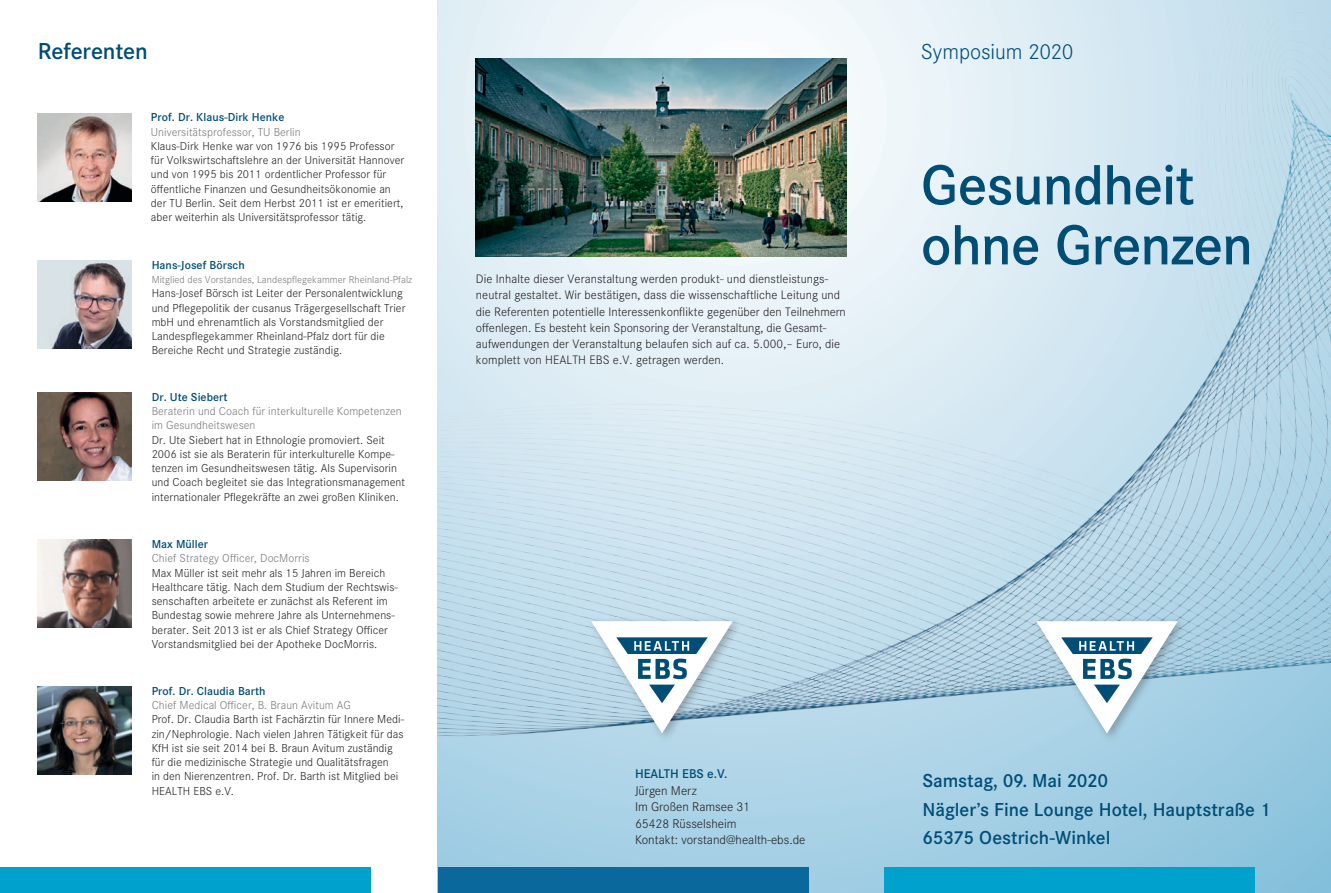
<style>
.page{position:relative;width:1331px;height:893px;background:#fff}
.page>*{position:absolute;margin:0;border:0;box-sizing:border-box;transform-origin:0 0}
.t1{font:600 58.5px/60px "Corporate S";letter-spacing:-.015em;color:#004d75}
.t2{font:600 24px "Corporate S";letter-spacing:-.005em;color:#004d75}
.t3{font:300 22.5px "Corporate S";letter-spacing:-.005em;color:#004d75}
.t4{font:600 19.5px/28.5px "Corporate S";color:#004d75}
.t5{font:300 13.2px/16.5px "Corporate S";color:#231f20}
.t6{font:600 13.2px "Corporate S";color:#004d75}
.t7{font:300 12.75px/16.2px "Corporate S";letter-spacing:.005em;color:#231f20}
.t8{font:300 12px/14.2px "Corporate S";letter-spacing:.005em;color:#231f20}
.t9{font:300 12px/14.2px "Corporate S";letter-spacing:.005em;color:#77797b}
.t10{font:600 12px "Corporate S";letter-spacing:.005em;color:#004d75}
.t11{font:300 10.5px "Corporate S";letter-spacing:.005em;color:#77797b}
</style>
<div class="page">
<img style="left:438px;top:0;width:893px;height:893px">
<img style="left:38px;top:113px;width:94px;height:89px">
<img style="left:38px;top:539px;width:94px;height:89px">
<img style="left:38px;top:392px;width:94px;height:88px">
<img style="left:38px;top:686px;width:94px;height:88px">
<div style="left:1032px;top:616px;width:155px;height:127px;background:#231f20;opacity:.3"></div>
<svg style="left:1036px;top:621px;width:142px;height:112px"></svg>
<div style="left:438px;top:868px;width:371px;height:25px;background:#0b689d"></div>
<div style="left:0;top:868px;width:371px;height:25px;background:#00a1cd"></div>
<div style="left:884px;top:868px;width:371px;height:25px;background:#00a1cd"></div>
<div style="left:587px;top:616px;width:156px;height:127px;background:#231f20;opacity:.3"></div>
<svg style="left:591px;top:621px;width:142px;height:112px"></svg>
<img style="left:476px;top:58px;width:370px;height:198px">
<img style="left:38px;top:260px;width:94px;height:89px">
<h2 class="t2" style="left:38px;top:37px;width:111px">Referenten</h2>
<p class="t10" style="left:151px;top:111px;width:135px">Prof. Dr. Klaus-Dirk Henke</p>
<p class="t9" style="left:151px;top:125px;width:151px">Universitätsprofessor, TU Berlin</p>
<p class="t8" style="left:151px;top:139px;width:255px">Klaus-Dirk Henke war von 1976 bis 1995 Professor für Volkswirtschaftslehre an der Universität Hannover und von 1995 bis 2011 ordentlicher Professor für öffentliche Finanzen und Gesundheitsökonomie an der TU Berlin. Seit dem Herbst 2011 ist er emeritiert, aber weiterhin als Universitätsprofessor tätig.</p>
<p class="t10" style="left:152px;top:258px;width:95px">Hans-Josef Börsch</p>
<p class="t11" style="left:152px;top:274px;width:262px">Mitglied des Vorstandes, Landespflegekammer Rheinland-Pfalz</p>
<p class="t8" style="left:152px;top:286px;width:255px">Hans-Josef Börsch ist Leiter der Personalentwicklung und Pflegepolitik der cusanus Trägergesellschaft Trier mbH und ehrenamtlich als Vorstandsmitglied der Landespflegekammer Rheinland-Pfalz dort für die Bereiche Recht und Strategie zuständig.</p>
<p class="t10" style="left:152px;top:390px;width:77px">Dr. Ute Siebert</p>
<p class="t9" style="left:152px;top:404px;width:252px">Beraterin und Coach für interkulturelle Kompetenzen im Gesundheitswesen</p>
<p class="t8" style="left:152px;top:433px;width:255px">Dr. Ute Siebert hat in Ethnologie promoviert. Seit 2006 ist sie als Beraterin für interkulturelle Kompe&shy;tenzen im Gesundheitswesen tätig. Als Supervisorin und Coach begleitet sie das Integrationsmanagement internationaler Pflegekräfte an zwei großen Kliniken.</p>
<p class="t10" style="left:152px;top:537px;width:58px">Max Müller</p>
<p class="t9" style="left:152px;top:551px;width:159px">Chief Strategy Officer, DocMorris</p>
<p class="t8" style="left:152px;top:566px;width:248px">Max Müller ist seit mehr als 15 Jahren im Bereich Healthcare tätig. Nach dem Studium der Rechtswis&shy;senschaften arbeitete er zunächst als Referent im Bundestag sowie mehrere Jahre als Unternehmens&shy;berater. Seit 2013 ist er als Chief Strategy Officer Vorstandsmitglied bei der Apotheke DocMorris.</p>
<p class="t10" style="left:152px;top:684px;width:116px">Prof. Dr. Claudia Barth</p>
<p class="t9" style="left:152px;top:698px;width:201px">Chief Medical Officer, B. Braun Avitum AG</p>
<p class="t8" style="left:152px;top:712px;width:254px">Prof. Dr. Claudia Barth ist Fachärztin für Innere Medi&shy;zin/Nephrologie. Nach vielen Jahren Tätigkeit für das KfH ist sie seit 2014 bei B. Braun Avitum zuständig für die medizinische Strategie und Qualitätsfragen<br>in den Nierenzentren. Prof. Dr. Barth ist Mitglied bei HEALTH EBS e.V.</p>
<p class="t7" style="left:476px;top:271px;width:371px">Die Inhalte dieser Veranstaltung werden produkt- und dienstleistungs&shy;neutral gestaltet. Wir bestätigen, dass die wissenschaftliche Leitung und die Referenten potentielle Interessenkonflikte gegenüber den Teilnehmern offenlegen. Es besteht kein Sponsoring der Veranstaltung, die Gesamt&shy;aufwendungen der Veranstaltung belaufen sich auf ca. 5.000,– Euro, die komplett von HEALTH EBS e.V. getragen werden.</p>
<p class="t6" style="left:635px;top:766px;width:94px">HEALTH EBS e.V.</p>
<p class="t5" style="left:635px;top:782px;width:172px">Jürgen Merz<br>Im Großen Ramsee 31<br>65428 Rüsselsheim<br>Kontakt: vorstand@health-ebs.de</p>
<h3 class="t3" style="left:921px;top:39px;width:154px">Symposium 2020</h3>
<h1 class="t1" style="left:921px;top:156px;width:333px">Gesundheit ohne Grenzen</h1>
<h3 class="t4" style="left:922px;top:767px;width:350px">Samstag, 09. Mai 2020<br>Näglerʼs Fine Lounge Hotel, Hauptstraße 1<br>65375 Oestrich-Winkel</h3>
</div>
